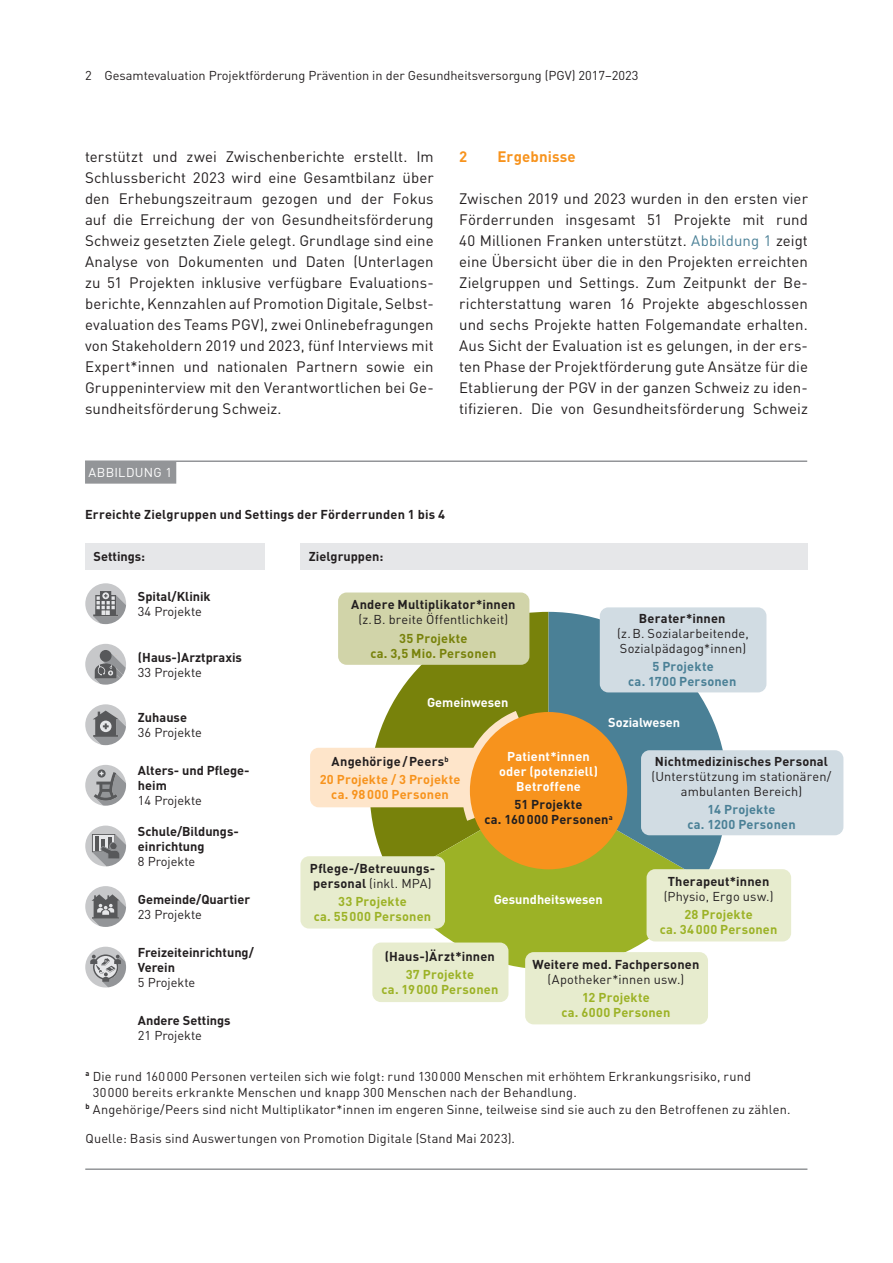
<style>
.page{position:relative;width:893px;height:1263px;background:#fff}
.page>*{position:absolute;margin:0;border:0;box-sizing:border-box;transform-origin:0 0}
.t1{font:15px/21px "DIN Pro";letter-spacing:.005em;color:#231f20}
.t2{font:700 15px "DIN Pro";letter-spacing:.01em;color:#f7931d}
.t3{font:12.75px/15px "DIN Pro";letter-spacing:.01em;color:#231f20}
.t4{font:700 12.75px/15px "DIN Pro";letter-spacing:.01em;color:#231f20}
.t5{font:700 12.75px/15px "DIN Pro";letter-spacing:.015em;color:#9cb226;text-align:center}
.t6{font:700 12.75px/15px "DIN Pro";color:#fff;text-align:center}
.t7{font:700 12.75px/18.1px "DIN Pro";letter-spacing:.015em;color:#f7931d;text-align:center}
.t8{font:700 12.75px/15px "DIN Pro";letter-spacing:.015em;color:#4a8096;text-align:center}
.t9{font:700 12.75px/15px "DIN Pro";letter-spacing:.015em;color:#78820b;text-align:center}
.t10{font:12.75px "DIN Pro";letter-spacing:.02em;color:#fff}
.s1{color:#4a8096}
.s2{color:#231f20}
.s3{font-weight:400}
</style>
<div class="page">
<svg style="left:344px;top:612px;width:204px;height:244px;fill:#78820b"></svg>
<svg style="left:394px;top:807px;width:309px;height:188px;background:#9fb235"></svg>
<svg style="left:549px;top:612px;width:178px;height:268px;background:#64918e"></svg>
<svg style="left:462px;top:704px;width:173px;height:173px;background:#769655"></svg>
<svg style="left:453px;top:711px;width:95px;height:110px;background:#989938"></svg>
<hr style="left:85px;top:460px;width:722px;height:2px;background:#939598">
<div style="left:85px;top:461px;width:91px;height:23px;background:#939598"></div>
<hr style="left:85px;top:1168px;width:722px;height:2px;background:#939598">
<div style="left:338px;top:592px;width:191px;height:73px;background:#d1d4a9;border-radius:9px"></div>
<div style="left:600px;top:607px;width:166px;height:85px;background:#d1dce3;border-radius:9px"></div>
<div style="left:641px;top:750px;width:202px;height:85px;background:#d1dce3;border-radius:9px"></div>
<div style="left:525px;top:952px;width:183px;height:72px;background:#e7ecce;border-radius:9px"></div>
<div style="left:300px;top:856px;width:145px;height:72px;background:#e7ecce;border-radius:9px"></div>
<div style="left:647px;top:869px;width:144px;height:72px;background:#e7ecce;border-radius:9px"></div>
<div style="left:372px;top:942px;width:136px;height:60px;background:#e7ecce;border-radius:9px"></div>
<div style="left:310px;top:748px;width:178px;height:59px;background:#fee5ca;border-radius:9px"></div>
<div style="left:470px;top:712px;width:157px;height:157px;background:#f7931d;border-radius:50%"></div>
<div style="left:85px;top:543px;width:179px;height:27px;background:#e6e7e9"></div>
<div style="left:300px;top:543px;width:508px;height:27px;background:#e6e7e9"></div>
<svg style="left:85px;top:583px;width:41px;height:41px"></svg>
<svg style="left:85px;top:644px;width:41px;height:41px"></svg>
<svg style="left:85px;top:704px;width:41px;height:41px"></svg>
<svg style="left:85px;top:765px;width:41px;height:41px"></svg>
<svg style="left:85px;top:825px;width:41px;height:41px"></svg>
<svg style="left:85px;top:886px;width:41px;height:41px"></svg>
<svg style="left:85px;top:947px;width:41px;height:40px"></svg>
<p class="t3" style="left:85px;top:67px;width:555px">2 Gesamtevaluation Projektförderung Prävention in der Gesundheitsversorgung (PGV) 2017–2023</p>
<p class="t1" style="left:85px;top:145px;width:350px">terstützt und zwei Zwischenberichte erstellt. Im Schlussbericht 2023 wird eine Gesamtbilanz über den Erhebungszeitraum gezogen und der Fokus auf die Erreichung der von Gesundheitsförderung Schweiz gesetzten Ziele gelegt. Grundlage sind eine Analyse von Dokumenten und Daten (Unterlagen zu 51 Projekten inklusive verfügbare Evaluations&shy;berichte, Kennzahlen auf Promotion Digitale, Selbst&shy;evaluation des Teams PGV), zwei Onlinebefragungen von Stakeholdern 2019 und 2023, fünf Interviews mit Expert*innen und nationalen Partnern sowie ein Gruppeninterview mit den Verantwortlichen bei Ge&shy;sundheitsförderung Schweiz.</p>
<p class="t2" style="left:459px;top:146px;width:10px">2</p>
<p class="t2" style="left:497px;top:146px;width:80px">Ergebnisse</p>
<p class="t1" style="left:459px;top:187px;width:350px;text-align:justify">Zwischen 2019 und 2023 wurden in den ersten vier Förderrunden insgesamt 51 Projekte mit rund 40 Millionen Franken unterstützt. <span class="s1">Abbildung 1</span> zeigt eine Übersicht über die in den Projekten erreichten Zielgruppen und Settings. Zum Zeitpunkt der Be&shy;richterstattung waren 16 Projekte abgeschlossen und sechs Projekte hatten Folgemandate erhalten.<br>Aus Sicht der Evaluation ist es gelungen, in der ers&shy;ten Phase der Projektförderung gute Ansätze für die Etablierung der PGV in der ganzen Schweiz zu iden&shy;tifizieren. Die von Gesundheitsförderung Schweiz</p>
<p class="t10" style="left:89px;top:464px;width:85px">ABBILDUNG 1</p>
<p class="t4" style="left:85px;top:506px;width:362px">Erreichte Zielgruppen und Settings der Förderrunden 1 bis 4</p>
<p class="t4" style="left:94px;top:549px;width:53px">Settings:</p>
<p class="t4" style="left:309px;top:549px;width:76px">Zielgruppen:</p>
<p class="t4" style="left:138px;top:588px;width:74px">Spital/Klinik</p>
<p class="t3" style="left:138px;top:603px;width:65px">34 Projekte</p>
<p class="t4" style="left:138px;top:649px;width:105px">(Haus-)Arztpraxis</p>
<p class="t3" style="left:138px;top:664px;width:65px">33 Projekte</p>
<p class="t4" style="left:138px;top:709px;width:51px">Zuhause</p>
<p class="t3" style="left:138px;top:724px;width:65px">36 Projekte</p>
<p class="t4" style="left:138px;top:762px;width:113px">Alters- und Pflege&shy;heim</p>
<p class="t3" style="left:138px;top:792px;width:65px">14 Projekte</p>
<p class="t4" style="left:351px;top:597px;width:166px">Andere Multiplikator*innen</p>
<p class="t3" style="left:358px;top:612px;width:151px">(z.B. breite Öffentlichkeit)</p>
<p class="t9" style="left:370px;top:630px;width:127px">35 Projekte<br>ca. 3,5 Mio. Personen</p>
<p class="t4" style="left:639px;top:610px;width:88px">Berater*innen</p>
<p class="t3" style="left:617px;top:625px;width:133px">(z.B. Sozialarbeitende,<br>Sozialpädagog*innen)</p>
<p class="t8" style="left:628px;top:659px;width:110px">5 Projekte<br>ca. 1700 Personen</p>
<p class="t6" style="left:427px;top:694px;width:83px">Gemeinwesen</p>
<p class="t6" style="left:608px;top:714px;width:73px">Sozialwesen</p>
<p class="t6" style="left:499px;top:748px;width:100px">Patient*innen oder (potenziell)<br>Betroffene</p>
<p class="t4" style="left:484px;top:796px;width:130px;text-align:center">51 Projekte<br>ca. 160000 Personen<sup>a</sup></p>
<p class="t7" style="left:320px;top:752px;width:142px"><span class="s2">Angehörige/Peers</span><sup>b<br></sup>20 Projekte / 3 Projekte</p>
<p class="t7" style="left:331px;top:785px;width:119px">ca. 98000 Personen</p>
<p class="t4" style="left:655px;top:753px;width:175px">Nichtmedizinisches Personal</p>
<p class="t3" style="left:652px;top:768px;width:181px;text-align:center">(Unterstützung im stationären/ ambulanten Bereich)</p>
<p class="t8" style="left:687px;top:802px;width:110px">14 Projekte<br>ca. 1200 Personen</p>
<p class="t4" style="left:138px;top:823px;width:101px">Schule/Bildungs&shy;einrichtung</p>
<p class="t3" style="left:138px;top:853px;width:59px">8 Projekte</p>
<p class="t4" style="left:310px;top:860px;width:127px">Pflege-/Betreuungs&shy;personal <span class="s3">(inkl. MPA)</span></p>
<p class="t5" style="left:314px;top:894px;width:119px">33 Projekte<br>ca. 55000 Personen</p>
<p class="t4" style="left:668px;top:873px;width:103px">Therapeut*innen</p>
<p class="t3" style="left:664px;top:888px;width:111px">(Physio, Ergo usw.)</p>
<p class="t5" style="left:660px;top:907px;width:119px">28 Projekte<br>ca. 34000 Personen</p>
<p class="t4" style="left:138px;top:891px;width:114px">Gemeinde/Quartier</p>
<p class="t3" style="left:138px;top:906px;width:65px">23 Projekte</p>
<p class="t4" style="left:138px;top:944px;width:117px">Freizeiteinrichtung/<br>Verein</p>
<p class="t3" style="left:138px;top:974px;width:59px">5 Projekte</p>
<p class="t4" style="left:138px;top:1012px;width:94px">Andere Settings</p>
<p class="t3" style="left:138px;top:1027px;width:65px">21 Projekte</p>
<p class="t6" style="left:494px;top:891px;width:111px">Gesundheitswesen</p>
<p class="t4" style="left:385px;top:948px;width:111px">(Haus-)Ärzt*innen</p>
<p class="t5" style="left:381px;top:966px;width:118px">37 Projekte<br>ca. 19000 Personen</p>
<p class="t4" style="left:532px;top:956px;width:168px">Weitere med. Fachpersonen</p>
<p class="t3" style="left:547px;top:971px;width:138px">(Apotheker*innen usw.)</p>
<p class="t5" style="left:561px;top:989px;width:111px">12 Projekte<br>ca. 6000 Personen</p>
<p class="t3" style="left:86px;top:1068px;width:667px"><sup>a</sup> Die rund 160000 Personen verteilen sich wie folgt: rund 130000 Menschen mit erhöhtem Erkrankungsrisiko, rund</p>
<p class="t3" style="left:93px;top:1084px;width:486px">30000 bereits erkrankte Menschen und knapp 300 Menschen nach der Behandlung.</p>
<p class="t3" style="left:86px;top:1101px;width:706px"><sup>b</sup> Angehörige/Peers sind nicht Multiplikator*innen im engeren Sinne, teilweise sind sie auch zu den Betroffenen zu zählen.</p>
<p class="t3" style="left:86px;top:1130px;width:431px">Quelle: Basis sind Auswertungen von Promotion Digitale (Stand Mai 2023).</p>
</div>
